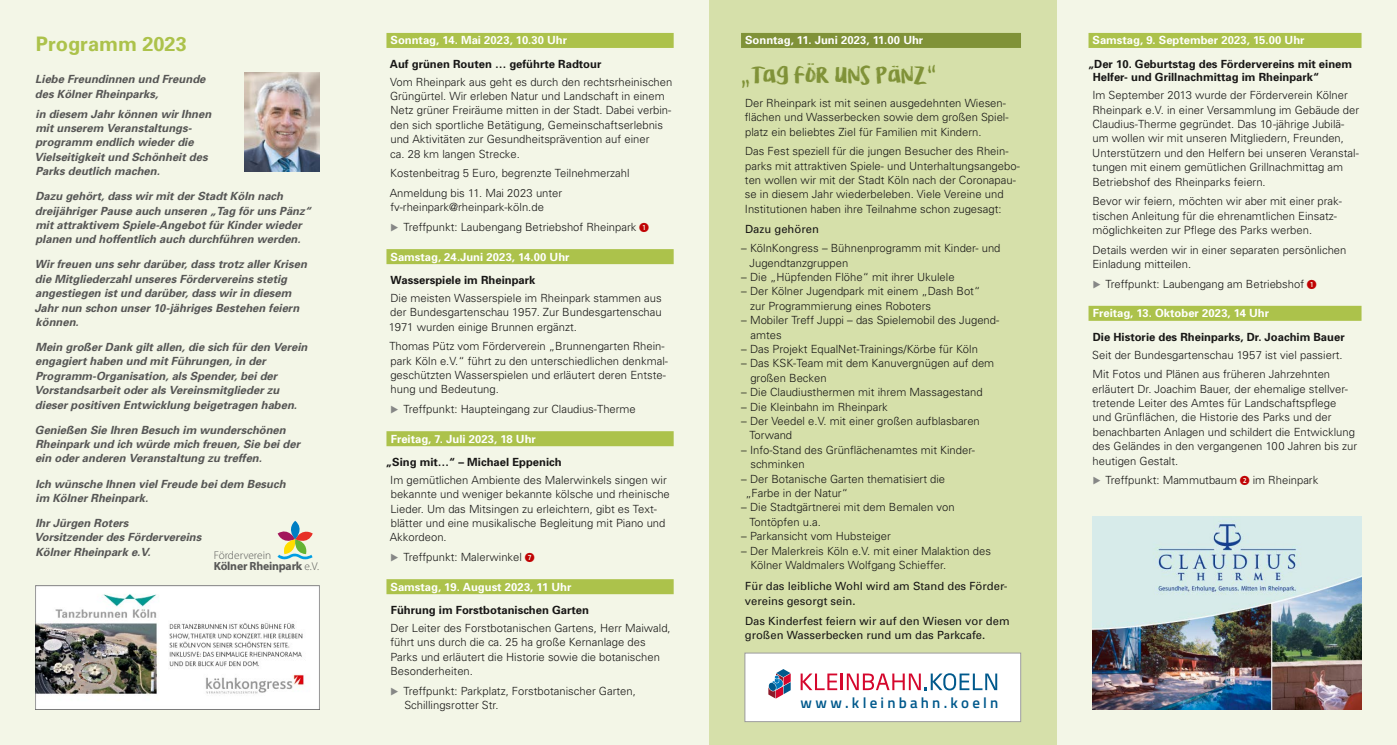
<style>
.page{position:relative;width:1397px;height:745px;background:#fff}
.page>*{position:absolute;margin:0;border:0;box-sizing:border-box;transform-origin:0 0}
.t1{font:20px "KG Lifeis Messy";color:#809238}
.t2{font:700 20px "Univers";color:#acc24b}
.t3{font:600 15px "Titillium Web";letter-spacing:.215em;color:#00598c}
.t4{font:700 11.75px "Myriad Pro";letter-spacing:-.02em;color:#585857}
.t5{font:300 11.38px "Myriad Pro";color:#585857}
.t6{font:300 11.25px/14.4px "Univers";color:#181716}
.t7{font:italic 700 11.25px/14.4px "Univers";color:#565655}
.t8{font:700 11.25px/13.5px "Univers";color:#181716}
.t9{font:700 11.25px "Univers";color:#fff}
.t10{font:11.25px/14.4px "Univers";color:#181716}
.s1{font-weight:300;font-size:11.38px}
.s2{font-family:"European Pi X";font-weight:400;font-size:10px;color:#868786}
.s3{font-family:"Galileo Callout TS 2";font-weight:400;color:#c00304}
</style>
<div class="page">
<div style="left:0;top:0;width:1396px;height:744px;background:#f3f6e7"></div>
<div style="left:386px;top:33px;width:287px;height:15px;background:#acc24b"></div>
<div style="left:386px;top:249px;width:287px;height:15px;background:#acc24b"></div>
<div style="left:386px;top:431px;width:287px;height:15px;background:#acc24b"></div>
<div style="left:386px;top:578px;width:287px;height:15px;background:#acc24b"></div>
<div style="left:1088px;top:33px;width:273px;height:15px;background:#acc24b"></div>
<div style="left:1088px;top:305px;width:273px;height:15px;background:#acc24b"></div>
<img style="left:244px;top:73px;width:75px;height:98px">
<img style="left:35px;top:585px;width:284px;height:124px">
<div style="left:709px;top:0;width:347px;height:744px;background:#d6e0aa"></div>
<div style="left:741px;top:33px;width:279px;height:15px;background:#809238"></div>
<img style="left:1092px;top:516px;width:269px;height:193px">
<svg style="left:277px;top:520px;width:36px;height:39px"></svg>
<div style="left:744px;top:652px;width:276px;height:69px;background:#fff"></div>
<svg style="left:768px;top:669px;width:22px;height:29px"></svg>
<svg style="left:800px;top:673px;width:197px;height:17px"></svg>
<div style="left:744px;top:652px;width:276px;height:69px;border:1px solid #9c9c9d"></div>
<h1 class="t2" style="left:36px;top:32px;width:153px">Programm 2023</h1>
<p class="t7" style="left:35px;top:72px;width:172px">Liebe Freundinnen und Freunde des Kölner Rheinparks,</p>
<p class="t7" style="left:35px;top:106px;width:178px">in diesem Jahr können wir Ihnen mit unserem Veranstaltungs&shy;programm endlich wieder die<br>Vielseitigkeit und Schönheit des<br>Parks deutlich machen.</p>
<p class="t7" style="left:35px;top:189px;width:277px">Dazu gehört, dass wir mit der Stadt Köln nach dreijähriger Pause auch unseren „Tag för uns Pänz“ mit attraktivem Spiele-Angebot für Kinder wieder planen und hoffentlich auch durchführen werden.</p>
<p class="t7" style="left:34px;top:257px;width:274px">Wir freuen uns sehr darüber, dass trotz aller Krisen die Mitgliederzahl unseres Fördervereins stetig angestiegen ist und darüber, dass wir in diesem Jahr nun schon unser 10-jähriges Bestehen feiern können.</p>
<p class="t7" style="left:35px;top:339px;width:274px">Mein großer Dank gilt allen, die sich für den Verein engagiert haben und mit Führungen, in der Programm-Organisation, als Spender, bei der Vorstandsarbeit oder als Vereinsmitglieder zu dieser positiven Entwicklung beigetragen haben.</p>
<p class="t7" style="left:35px;top:422px;width:266px">Genießen Sie Ihren Besuch im wunderschönen<br>Rheinpark und ich würde mich freuen, Sie bei der ein oder anderen Veranstaltung zu treffen.</p>
<p class="t7" style="left:35px;top:476px;width:252px">Ich wünsche Ihnen viel Freude bei dem Besuch im Kölner Rheinpark.</p>
<p class="t7" style="left:35px;top:515px;width:168px">Ihr Jürgen Roters<br>Vorsitzender des Fördervereins<br>Kölner Rheinpark e.V.</p>
<p class="t5" style="left:214px;top:548px;width:59px">Förderverein</p>
<p class="t4" style="left:214px;top:558px;width:107px">Kölner Rheinpark <span class="s1">e.V.</span></p>
<p class="t9" style="left:390px;top:34px;width:178px">Sonntag, 14. Mai 2023, 10.30 Uhr</p>
<p class="t8" style="left:390px;top:57px;width:213px">Auf grünen Routen … geführte Radtour</p>
<p class="t6" style="left:390px;top:74px;width:284px">Vom Rheinpark aus geht es durch den rechtsrheinischen Grüngürtel. Wir erleben Natur und Landschaft in einem Netz grüner Freiräume mitten in der Stadt. Dabei verbin&shy;den sich sportliche Betätigung, Gemeinschaftserlebnis und Aktivitäten zur Gesundheitsprävention auf einer<br>ca. 28 km langen Strecke.</p>
<p class="t6" style="left:390px;top:163px;width:241px;line-height:19.8px">Kostenbeitrag 5 Euro, begrenzte Teilnehmerzahl<br>Anmeldung bis 11. Mai 2023 unter</p>
<p class="t6" style="left:390px;top:197px;width:260px;line-height:19.6px">fv-rheinpark@rheinpark-köln.de<br><span class="s2">E</span> Treffpunkt: Laubengang Betriebshof Rheinpark <span class="s3">1</span></p>
<p class="t9" style="left:390px;top:250px;width:181px">Samstag, 24.Juni 2023, 14.00 Uhr</p>
<p class="t8" style="left:390px;top:273px;width:146px">Wasserspiele im Rheinpark</p>
<p class="t6" style="left:389px;top:290px;width:274px;text-align:justify">Die meisten Wasserspiele im Rheinpark stammen aus der Bundesgartenschau 1957. Zur Bundesgartenschau 1971 wurden einige Brunnen ergänzt.</p>
<p class="t6" style="left:389px;top:339px;width:280px">Thomas Pütz vom Förderverein „Brunnengarten Rhein&shy;park Köln e.V.“ führt zu den unterschiedlichen denkmal&shy;geschützten Wasserspielen und erläutert deren Entste&shy;hung und Bedeutung.</p>
<p class="t6" style="left:390px;top:402px;width:247px"><span class="s2">E</span> Treffpunkt: Haupteingang zur Claudius-Therme</p>
<p class="t9" style="left:390px;top:431px;width:147px">Freitag, 7. Juli 2023, 18 Uhr</p>
<p class="t8" style="left:386px;top:455px;width:177px">„Sing mit…“ – Michael Eppenich</p>
<p class="t6" style="left:390px;top:472px;width:281px">Im gemütlichen Ambiente des Malerwinkels singen wir bekannte und weniger bekannte kölsche und rheinische Lieder. Um das Mitsingen zu erleichtern, gibt es Text&shy;blätter und eine musikalische Begleitung mit Piano und Akkordeon.</p>
<p class="t6" style="left:390px;top:549px;width:145px"><span class="s2">E</span> Treffpunkt: Malerwinkel <span class="s3">7</span></p>
<p class="t9" style="left:390px;top:579px;width:182px">Samstag, 19. August 2023, 11 Uhr</p>
<p class="t8" style="left:390px;top:602px;width:200px">Führung im Forstbotanischen Garten</p>
<p class="t6" style="left:390px;top:620px;width:282px">Der Leiter des Forstbotanischen Gartens, Herr Maiwald, führt uns durch die ca. 25 ha große Kernanlage des Parks und erläutert die Historie sowie die botanischen Besonderheiten.</p>
<p class="t6" style="left:404px;top:683px;width:233px;text-indent:-14px"><span class="s2">E</span> Treffpunkt: Parkplatz, Forstbotanischer Garten,<br>Schillingsrotter Str.</p>
<p class="t9" style="left:745px;top:34px;width:180px">Sonntag, 11. Juni 2023, 11.00 Uhr</p>
<h1 class="t1" style="left:741px;top:60px;width:196px">„TAG FÖR UNS PÄNZ“</h1>
<p class="t6" style="left:744px;top:95px;width:265px">Der Rheinpark ist mit seinen ausgedehnten Wiesen&shy;flächen und Wasserbecken sowie dem großen Spiel&shy;platz ein beliebtes Ziel für Familien mit Kindern.</p>
<p class="t6" style="left:744px;top:144px;width:276px">Das Fest speziell für die jungen Besucher des Rhein&shy;parks mit attraktiven Spiele- und Unterhaltungsangebo&shy;ten wollen wir mit der Stadt Köln nach der Coronapau&shy;se in diesem Jahr wiederbeleben. Viele Vereine und Institutionen haben ihre Teilnahme schon zugesagt:</p>
<p class="t10" style="left:745px;top:221px;width:75px">Dazu gehören</p>
<p class="t6" style="left:749px;top:241px;width:252px;text-indent:-8px">– KölnKongress – Bühnenprogramm mit Kinder- und<br>Jugendtanzgruppen</p>
<p class="t6" style="left:741px;top:270px;width:215px">– Die „Hüpfenden Flöhe“ mit ihrer Ukulele</p>
<p class="t6" style="left:750px;top:284px;width:231px;text-indent:-9px">– Der Kölner Jugendpark mit einem „Dash Bot“ zur Programmierung eines Roboters</p>
<p class="t6" style="left:750px;top:313px;width:250px;text-indent:-9px">– Mobiler Treff Juppi – das Spielemobil des Jugend&shy;amtes</p>
<p class="t6" style="left:741px;top:341px;width:238px">– Das Projekt EqualNet-Trainings/Körbe für Köln</p>
<p class="t6" style="left:750px;top:356px;width:245px;text-indent:-9px">– Das KSK-Team mit dem Kanuvergnügen auf dem großen Becken</p>
<p class="t6" style="left:741px;top:385px;width:243px">– Die Claudiusthermen mit ihrem Massagestand</p>
<p class="t6" style="left:741px;top:399px;width:148px">– Die Kleinbahn im Rheinpark</p>
<p class="t6" style="left:749px;top:413px;width:232px;text-indent:-8px">– Der Veedel e.V. mit einer großen aufblasbaren<br>Torwand</p>
<p class="t6" style="left:750px;top:442px;width:226px;text-indent:-9px">– Info-Stand des Grünflächenamtes mit Kinder&shy;schminken</p>
<p class="t6" style="left:745px;top:471px;width:201px;text-indent:-4px">– Der Botanische Garten thematisiert die „Farbe in der Natur“</p>
<p class="t6" style="left:749px;top:500px;width:207px;text-indent:-8px">– Die Stadtgärtnerei mit dem Bemalen von<br>Tontöpfen u.a.</p>
<p class="t6" style="left:741px;top:528px;width:151px">– Parkansicht vom Hubsteiger</p>
<p class="t6" style="left:750px;top:543px;width:242px;text-indent:-9px">– Der Malerkreis Köln e.V. mit einer Malaktion des<br>Kölner Waldmalers Wolfgang Schieffer.</p>
<p class="t10" style="left:744px;top:579px;width:264px">Für das leibliche Wohl wird am Stand des Förder&shy;vereins gesorgt sein.</p>
<p class="t10" style="left:744px;top:613px;width:266px">Das Kinderfest feiern wir auf den Wiesen vor dem großen Wasserbecken rund um das Parkcafe.</p>
<h2 class="t3" style="left:800px;top:691px;width:199px">www.kleinbahn.koeln</h2>
<p class="t9" style="left:1092px;top:34px;width:213px">Samstag, 9. September 2023, 15.00 Uhr</p>
<p class="t8" style="left:1092px;top:57px;width:261px;text-indent:-5px">„Der 10. Geburtstag des Fördervereins mit einem<br>Helfer- und Grillnachmittag im Rheinpark“</p>
<p class="t6" style="left:1092px;top:88px;width:268px">Im September 2013 wurde der Förderverein Kölner Rheinpark e.V. in einer Versammlung im Gebäude der Claudius-Therme gegründet. Das 10-jährige Jubilä&shy;um wollen wir mit unseren Mitgliedern, Freunden, Unterstützern und den Helfern bei unseren Veranstal&shy;tungen mit einem gemütlichen Grillnachmittag am Betriebshof des Rheinparks feiern.</p>
<p class="t6" style="left:1092px;top:194px;width:251px">Bevor wir feiern, möchten wir aber mit einer prak&shy;tischen Anleitung für die ehrenamtlichen Einsatz&shy;möglichkeiten zur Pflege des Parks werben.</p>
<p class="t6" style="left:1092px;top:242px;width:255px">Details werden wir in einer separaten persönlichen<br>Einladung mitteilen.</p>
<p class="t6" style="left:1092px;top:276px;width:225px"><span class="s2">E</span> Treffpunkt: Laubengang am Betriebshof <span class="s3">1</span></p>
<p class="t9" style="left:1092px;top:306px;width:178px">Freitag, 13. Oktober 2023, 14 Uhr</p>
<p class="t8" style="left:1092px;top:329px;width:253px">Die Historie des Rheinparks, Dr. Joachim Bauer</p>
<p class="t6" style="left:1091px;top:344px;width:252px;line-height:19.8px">Seit der Bundesgartenschau 1957 ist viel passiert.<br>Mit Fotos und Plänen aus früheren Jahrzehnten</p>
<p class="t6" style="left:1092px;top:381px;width:266px">erläutert Dr. Joachim Bauer, der ehemalige stellver&shy;tretende Leiter des Amtes für Landschaftspflege und Grünflächen, die Historie des Parks und der benachbarten Anlagen und schildert die Entwicklung des Geländes in den vergangenen 100 Jahren bis zur heutigen Gestalt.</p>
<p class="t6" style="left:1092px;top:473px;width:227px"><span class="s2">E</span> Treffpunkt: Mammutbaum <span class="s3">2</span> im Rheinpark</p>
</div>
